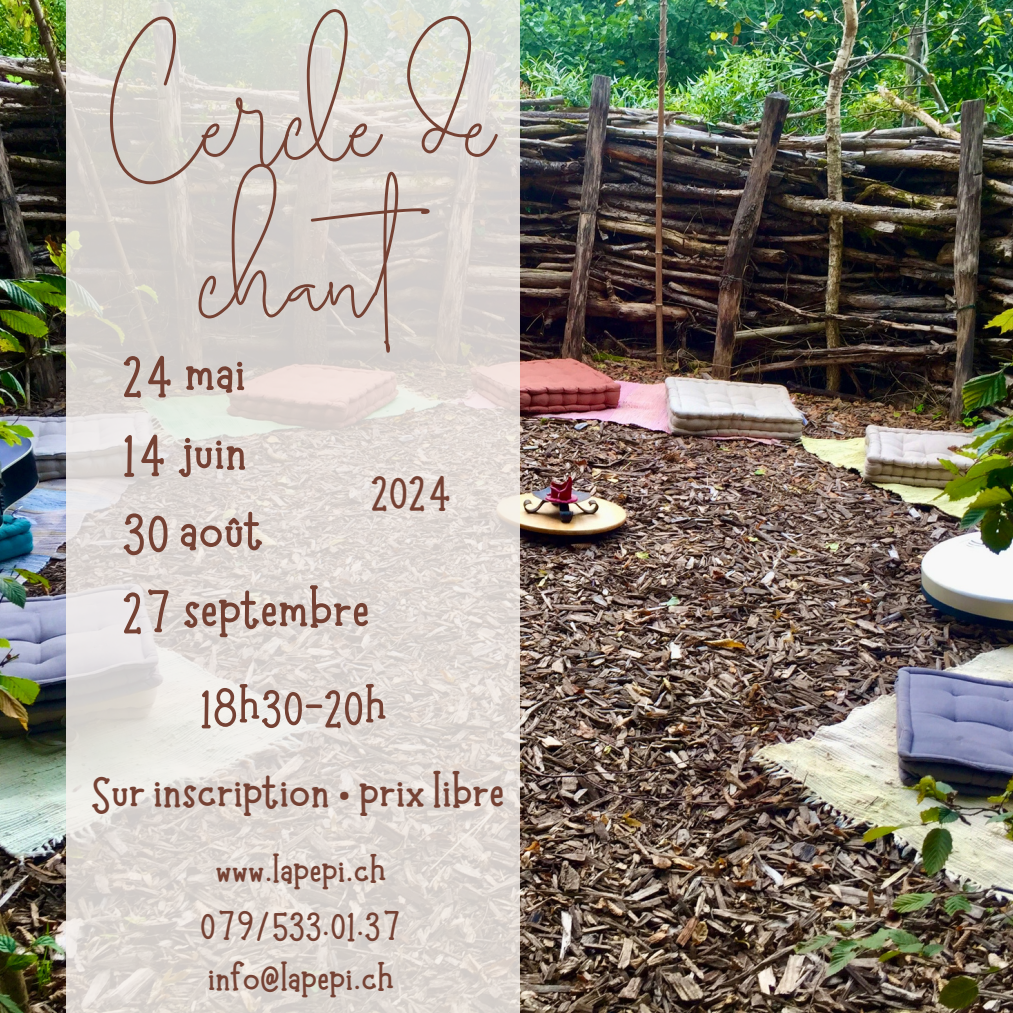
<style>
.page{position:relative;width:1013px;height:1013px;background:#fff}
.page>*{position:absolute;margin:0;border:0;box-sizing:border-box;transform-origin:0 0}
.t1{font:113.75px/158.5px "Brilliant Signature 3 regular";color:#754234;text-align:right}
.t2{font:700 56.25px/78.8px "Moonlight";color:#754234}
.t3{font:700 51.25px "Moonlight";color:#754234}
.t4{font:700 48.75px "Moonlight";color:#754234}
.t5{font:700 47.5px "Moonlight";color:#754234}
.t6{font:700 38.75px "Moonlight";color:#754234}
.s1{font-family:"Noto Sans"}
</style>
<div class="page">
<img style="left:0;top:0;width:1012px;height:1012px">
<svg style="left:67px;top:0;width:453px;height:1012px;background:#ded9d4"></svg>
<h1 class="t1" style="left:105px;top:54px;width:393px">Cercle de chant</h1>
<h2 class="t2" style="left:122px;top:335px;width:249px">24 mai<br>14 juin<br>30 août<br>27 septembre</h2>
<h3 class="t5" style="left:371px;top:465px;width:84px">2024</h3>
<h2 class="t3" style="left:200px;top:679px;width:189px">18h30-20h</h2>
<h3 class="t4" style="left:91px;top:766px;width:415px">Sur inscription <span class="s1">·</span> prix libre</h3>
<p class="t6" style="left:216px;top:849px;width:172px">www.lapepi.ch</p>
<p class="t6" style="left:200px;top:904px;width:204px">079/533.01.37</p>
<p class="t6" style="left:208px;top:958px;width:188px">info@lapepi.ch</p>
</div>
